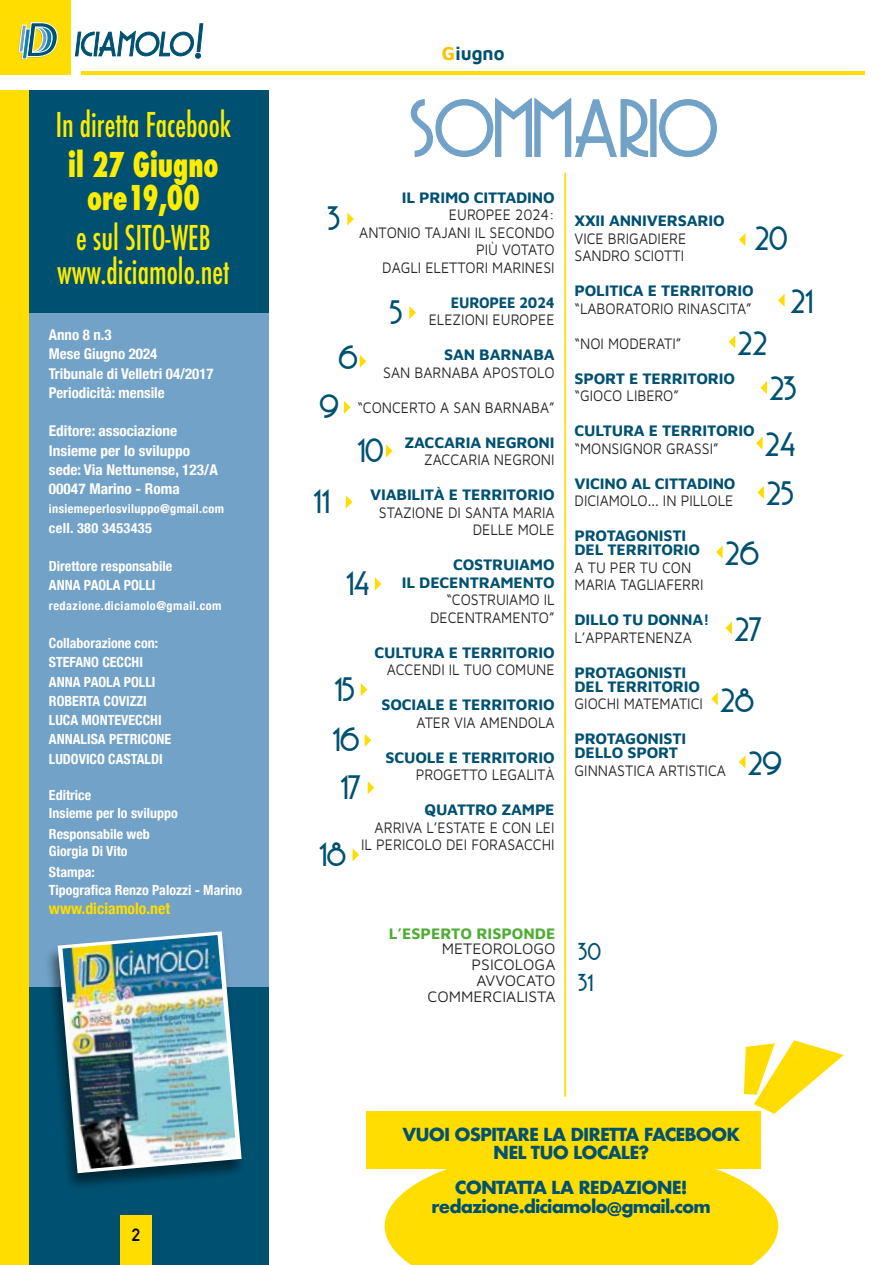
<style>
.page{position:relative;width:893px;height:1265px;background:#fff}
.page>*{position:absolute;margin:0;border:0;box-sizing:border-box;transform-origin:0 0}
.t1{font:77px "Copasetic";color:#72a2c8}
.t2{font:500 condensed 33.25px/33.2px "Futura";color:#ffed00;text-align:center;scale:.87 1}
.t3{font:800 condensed 33.25px/33.2px "Futura";color:#ffed00;text-align:center;scale:.82 1}
.t4{font:31.5px/55.5px "Copasetic";color:#005171}
.t5{font:22.75px/31.5px "Copasetic";color:#005171}
.t6{font:19.25px "Maven Pro";color:#005171;scale:.95 1}
.t7{font:700 17.5px/17.5px "Futura";letter-spacing:-.05em;color:#005171;text-align:center}
.t8{font:700 17.5px "DIN Alternate";color:#000}
.t9{font:15.75px/17.5px "Maven Pro";color:#282827;text-align:right;scale:.9 1}
.t10{font:15.75px/14px "Maven Pro";letter-spacing:-.01em;color:#005171}
.t11{font:15.75px/15.8px "Maven Pro";color:#282827;text-align:right}
.t12{font:700 condensed 15.75px "Helvetica Neue";color:#fd0}
.t13{font:15.75px "Maven Pro";color:#4ead33}
.t14{font:15.75px "Maven Pro";letter-spacing:-.01em;color:#005171;scale:.91 1}
.t15{font:700 condensed 14.88px/19.2px "Helvetica Neue";color:#fff}
.t16{font:700 condensed 14px/19.2px "Helvetica Neue";color:#fff}
.t17{font:700 condensed 14px "Helvetica Neue";letter-spacing:.02em;color:#fff}
.t18{font:700 condensed 12.25px "Helvetica Neue";letter-spacing:.03em;color:#fff}
.s1{color:#fdc300}
</style>
<div class="page">
<div style="left:366px;top:1111px;width:395px;height:57px;background:#fd0"></div>
<svg style="left:385px;top:1168px;width:393px;height:97px;background:#ffdf12"></svg>
<div style="left:28px;top:313px;width:241px;height:952px;background:#72a2c8"></div>
<div style="left:18px;top:90px;width:251px;height:223px;background:#005171"></div>
<div style="left:18px;top:987px;width:251px;height:278px;background:#005171"></div>
<div style="left:120px;top:1215px;width:31px;height:50px;background:#fd0"></div>
<hr style="left:81px;top:71px;width:784px;height:3px;background:#fd0">
<div style="left:0;top:90px;width:28px;height:1175px;background:#fd0"></div>
<div style="left:0;top:0;width:71px;height:75px;background:#fd0"></div>
<svg style="left:18px;top:22px;width:40px;height:38px"></svg>
<svg style="left:75px;top:23px;width:128px;height:35px"></svg>
<hr style="left:564px;top:173px;width:2px;height:924px;background:#fd0">
<svg style="left:744px;top:1040px;width:100px;height:74px"></svg>
<div style="left:45px;top:932px;width:202px;height:260px;background:#000;opacity:.49"></div>
<svg style="left:58px;top:931px;width:184px;height:242px"></svg>
<img style="left:62px;top:935px;width:175px;height:234px">
<svg style="left:347px;top:213px;width:7px;height:13px"></svg>
<svg style="left:409px;top:306px;width:7px;height:13px"></svg>
<svg style="left:360px;top:355px;width:6px;height:13px"></svg>
<svg style="left:344px;top:401px;width:7px;height:13px"></svg>
<svg style="left:386px;top:444px;width:7px;height:14px"></svg>
<svg style="left:375px;top:577px;width:6px;height:14px"></svg>
<svg style="left:346px;top:495px;width:6px;height:14px"></svg>
<svg style="left:778px;top:294px;width:7px;height:13px"></svg>
<svg style="left:739px;top:233px;width:6px;height:13px"></svg>
<svg style="left:729px;top:335px;width:6px;height:13px"></svg>
<svg style="left:760px;top:381px;width:7px;height:13px"></svg>
<svg style="left:756px;top:437px;width:7px;height:13px"></svg>
<svg style="left:757px;top:486px;width:7px;height:13px"></svg>
<svg style="left:716px;top:545px;width:7px;height:14px"></svg>
<svg style="left:725px;top:621px;width:7px;height:14px"></svg>
<svg style="left:711px;top:692px;width:7px;height:13px"></svg>
<svg style="left:739px;top:756px;width:6px;height:12px"></svg>
<svg style="left:361px;top:683px;width:6px;height:13px"></svg>
<svg style="left:365px;top:734px;width:6px;height:13px"></svg>
<svg style="left:368px;top:781px;width:6px;height:13px"></svg>
<svg style="left:352px;top:848px;width:7px;height:13px"></svg>
<h2 class="t2" style="left:56px;top:108px;width:203px">In diretta Facebook</h2>
<h2 class="t3" style="left:68px;top:148px;width:185px">il 27 Giugno ore19,00</h2>
<h2 class="t2" style="left:57px;top:222px;width:200px">e sul SITO-WEB www.diciamolo.net</h2>
<p class="t15" style="left:49px;top:324px;width:166px">Anno 8 n.3<br>Mese Giugno 2024<br>Tribunale di Velletri 04/2017<br>Periodicità: mensile</p>
<p class="t15" style="left:49px;top:420px;width:170px">Editore: associazione<br>Insieme per lo sviluppo sede: Via Nettunense, 123/A<br>00047 Marino - Roma</p>
<p class="t18" style="left:49px;top:499px;width:177px">insiemeperlosviluppo@gmail.com</p>
<p class="t17" style="left:49px;top:516px;width:104px">cell. 380 3453435</p>
<p class="t16" style="left:49px;top:555px;width:125px">Direttore responsabile<br>ANNA PAOLA POLLI</p>
<p class="t18" style="left:49px;top:595px;width:174px">redazione.diciamolo@gmail.com</p>
<p class="t16" style="left:49px;top:632px;width:124px">Collaborazione con:<br>STEFANO CECCHI<br>ANNA PAOLA POLLI<br>ROBERTA COVIZZI<br>LUCA MONTEVECCHI<br>ANNALISA PETRICONE<br>LUDOVICO CASTALDI</p>
<p class="t16" style="left:49px;top:786px;width:130px;line-height:17.5px">Editrice<br>Insieme per lo sviluppo</p>
<p class="t16" style="left:49px;top:824px;width:103px;line-height:17.5px">Responsabile web<br>Giorgia Di Vito</p>
<p class="t16" style="left:49px;top:863px;width:195px;line-height:17.5px">Stampa:<br>Tipografica Renzo Palozzi - Marino</p>
<p class="t12" style="left:49px;top:895px;width:123px">www.diciamolo.net</p>
<p class="t8" style="left:132px;top:1222px;width:10px">2</p>
<p class="t6" style="left:442px;top:40px;width:67px"><span class="s1">G</span>iugno</p>
<h1 class="t1" style="left:410px;top:91px;width:310px">SOMMARIO</h1>
<p class="t10" style="left:402px;top:190px;width:154px">IL PRIMO CITTADINO</p>
<p class="t9" style="left:359px;top:205px;width:219px">EUROPEE 2024:<br>ANTONIO TAJANI IL SECONDO<br>PIÙ VOTATO<br>DAGLI ELETTORI MARINESI</p>
<p class="t14" style="left:451px;top:292px;width:115px">EUROPEE 2024</p>
<p class="t9" style="left:429px;top:310px;width:141px">ELEZIONI EUROPEE</p>
<p class="t10" style="left:444px;top:347px;width:112px">SAN BARNABA</p>
<p class="t9" style="left:383px;top:363px;width:192px">SAN BARNABA APOSTOLO</p>
<p class="t9" style="left:357px;top:398px;width:221px">“CONCERTO A SAN BARNABA”</p>
<p class="t10" style="left:404px;top:435px;width:152px">ZACCARIA NEGRONI</p>
<p class="t9" style="left:424px;top:450px;width:147px">ZACCARIA NEGRONI</p>
<p class="t10" style="left:370px;top:487px;width:186px">VIABILITÀ E TERRITORIO</p>
<p class="t9" style="left:379px;top:503px;width:197px">STAZIONE DI SANTA MARIA<br>DELLE MOLE</p>
<p class="t10" style="left:402px;top:555px;width:154px;line-height:17.5px;text-align:right">COSTRUIAMO<br>IL DECENTRAMENTO</p>
<p class="t9" style="left:430px;top:590px;width:140px">“COSTRUIAMO IL<br>DECENTRAMENTO”</p>
<p class="t10" style="left:374px;top:645px;width:182px">CULTURA E TERRITORIO</p>
<p class="t9" style="left:387px;top:660px;width:188px">ACCENDI IL TUO COMUNE</p>
<p class="t10" style="left:381px;top:697px;width:175px">SOCIALE E TERRITORIO</p>
<p class="t9" style="left:416px;top:713px;width:155px">ATER VIA AMENDOLA</p>
<p class="t10" style="left:385px;top:750px;width:171px">SCUOLE E TERRITORIO</p>
<p class="t9" style="left:416px;top:765px;width:156px">PROGETTO LEGALITÀ</p>
<p class="t10" style="left:425px;top:802px;width:132px">QUATTRO ZAMPE</p>
<p class="t9" style="left:361px;top:818px;width:216px">ARRIVA L’ESTATE E CON LEI<br>IL PERICOLO DEI FORASACCHI</p>
<h3 class="t4" style="left:327px;top:192px;width:14px">3</h3>
<h3 class="t4" style="left:389px;top:285px;width:14px">5</h3>
<h3 class="t4" style="left:338px;top:330px;width:21px">6</h3>
<h3 class="t4" style="left:319px;top:380px;width:21px">9</h3>
<h3 class="t4" style="left:357px;top:424px;width:28px">10</h3>
<h3 class="t4" style="left:314px;top:475px;width:17px">11</h3>
<h3 class="t4" style="left:346px;top:557px;width:25px">14</h3>
<h3 class="t4" style="left:332px;top:665px;width:29px;line-height:50.8px">15<br>16</h3>
<h3 class="t4" style="left:319px;top:754px;width:43px;line-height:67.2px;text-indent:21px">17<br>18</h3>
<p class="t10" style="left:575px;top:213px;width:152px">XXII ANNIVERSARIO</p>
<p class="t9" style="left:575px;top:229px;width:126px;text-align:left">VICE BRIGADIERE<br>SANDRO SCIOTTI</p>
<p class="t10" style="left:575px;top:283px;width:181px">POLITICA E TERRITORIO</p>
<p class="t9" style="left:575px;top:299px;width:198px">“LABORATORIO RINASCITA”</p>
<p class="t9" style="left:575px;top:334px;width:120px">“NOI MODERATI”</p>
<p class="t10" style="left:575px;top:370px;width:162px">SPORT E TERRITORIO</p>
<p class="t9" style="left:575px;top:386px;width:117px">“GIOCO LIBERO”</p>
<p class="t10" style="left:575px;top:423px;width:182px">CULTURA E TERRITORIO</p>
<p class="t9" style="left:575px;top:439px;width:162px">“MONSIGNOR GRASSI”</p>
<p class="t10" style="left:575px;top:475px;width:163px">VICINO AL CITTADINO</p>
<p class="t9" style="left:575px;top:491px;width:178px">DICIAMOLO... IN PILLOLE</p>
<p class="t10" style="left:575px;top:528px;width:127px">PROTAGONISTI<br>DEL TERRITORIO</p>
<p class="t9" style="left:575px;top:558px;width:145px;text-align:left">A TU PER TU CON<br>MARIA TAGLIAFERRI</p>
<p class="t10" style="left:575px;top:612px;width:137px">DILLO TU DONNA!</p>
<p class="t9" style="left:575px;top:628px;width:132px">L’APPARTENENZA</p>
<p class="t10" style="left:575px;top:664px;width:127px">PROTAGONISTI<br>DEL TERRITORIO</p>
<p class="t9" style="left:575px;top:694px;width:144px">GIOCHI MATEMATICI</p>
<p class="t10" style="left:575px;top:731px;width:113px">PROTAGONISTI<br>DELLO SPORT</p>
<p class="t9" style="left:575px;top:761px;width:170px">GINNASTICA ARTISTICA</p>
<h3 class="t4" style="left:754px;top:212px;width:35px">20</h3>
<h3 class="t4" style="left:790px;top:275px;width:24px">21</h3>
<h3 class="t4" style="left:737px;top:316px;width:31px">22</h3>
<h3 class="t4" style="left:765px;top:362px;width:33px">23<br>24</h3>
<h3 class="t4" style="left:766px;top:467px;width:29px">25</h3>
<h3 class="t4" style="left:725px;top:527px;width:36px">26</h3>
<h3 class="t4" style="left:734px;top:603px;width:30px">27</h3>
<h3 class="t4" style="left:747px;top:669px;width:36px;line-height:63.2px;text-indent:-28px">28<br>29</h3>
<p class="t13" style="left:389px;top:922px;width:168px">L’ESPERTO RISPONDE</p>
<p class="t11" style="left:428px;top:940px;width:129px">METEOROLOGO<br>PSICOLOGA<br>AVVOCATO<br>COMMERCIALISTA</p>
<h3 class="t5" style="left:578px;top:936px;width:24px">30<br>31</h3>
<p class="t7" style="left:402px;top:1126px;width:339px">VUOI OSPITARE LA DIRETTA FACEBOOK<br>NEL TUO LOCALE?</p>
<p class="t7" style="left:432px;top:1177px;width:281px;line-height:19.2px">CONTATTA LA REDAZIONE! redazione.diciamolo@gmail.com</p>
</div>
